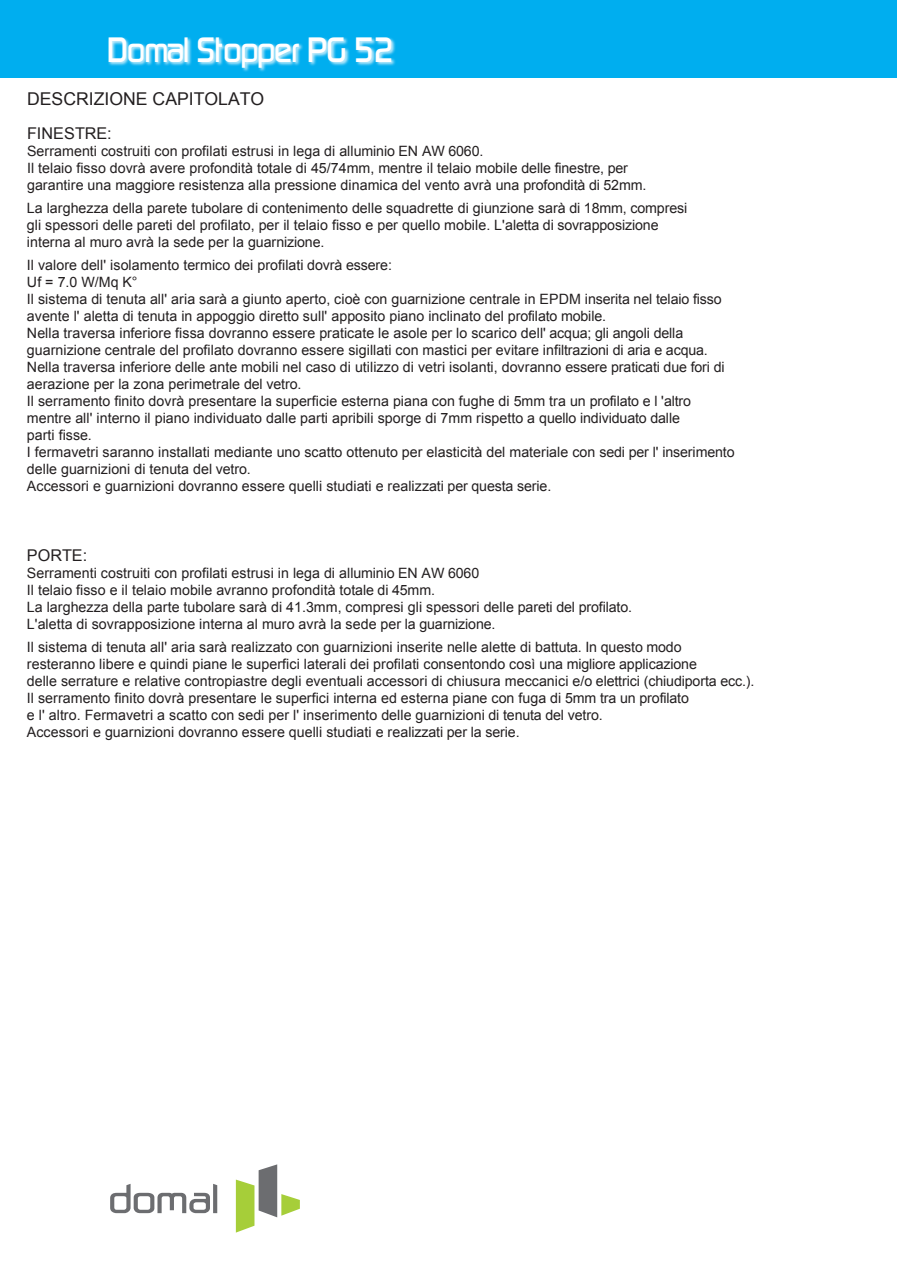
<style>
.page{position:relative;width:897px;height:1267px;background:#fff}
.page>*{position:absolute;margin:0;border:0;box-sizing:border-box;transform-origin:0 0}
.t1{font:33.45px "Bazouk SSK";color:#fff}
.t2{font:17.7px "Arial";letter-spacing:-.005em;color:#231f20}
.t3{font:16.2px "Arial";color:#231f20}
.t4{font:14.25px/17px "Arial";color:#231f20}
</style>
<div class="page">
<svg style="left:110px;top:1184px;width:107px;height:28px"></svg>
<svg style="left:236px;top:1164px;width:64px;height:68px"></svg>
<div style="left:0;top:0;width:896px;height:78px;background:#00aeef"></div>
<div style="left:108px;top:37px;width:288px;height:36px;background:#fff;opacity:.79"></div>
<h1 class="t1" style="left:108px;top:34px;width:287px">Domal Stopper PG 52</h1>
<p class="t2" style="left:27px;top:87px;width:238px">DESCRIZIONE CAPITOLATO</p>
<p class="t3" style="left:27px;top:122px;width:86px">FINESTRE:</p>
<p class="t4" style="left:27px;top:160px;width:602px">Il telaio fisso dovrà avere profondità totale di 45/74mm, mentre il telaio mobile delle finestre, per</p>
<p class="t4" style="left:27px;top:142px;width:458px">Serramenti costruiti con profilati estrusi in lega di alluminio EN AW 6060.</p>
<p class="t4" style="left:27px;top:174px;width:661px;line-height:23.2px">garantire una maggiore resistenza alla pressione dinamica del vento avrà una profondità di 52mm.<br>La larghezza della parete tubolare di contenimento delle squadrette di giunzione sarà di 18mm, compresi</p>
<p class="t4" style="left:27px;top:217px;width:633px">gli spessori delle pareti del profilato, per il telaio fisso e per quello mobile. L'aletta di sovrapposizione interna al muro avrà la sede per la guarnizione.</p>
<p class="t4" style="left:27px;top:257px;width:709px">Il valore dell' isolamento termico dei profilati dovrà essere:<br>Uf = 7.0 W/Mq K°<br>Il sistema di tenuta all' aria sarà a giunto aperto, cioè con guarnizione centrale in EPDM inserita nel telaio fisso avente l' aletta di tenuta in appoggio diretto sull' apposito piano inclinato del profilato mobile.<br>Nella traversa inferiore fissa dovranno essere praticate le asole per lo scarico dell' acqua; gli angoli della guarnizione centrale del profilato dovranno essere sigillati con mastici per evitare infiltrazioni di aria e acqua.<br>Nella traversa inferiore delle ante mobili nel caso di utilizzo di vetri isolanti, dovranno essere praticati due fori di aerazione per la zona perimetrale del vetro.<br>Il serramento finito dovrà presentare la superficie esterna piana con fughe di 5mm tra un profilato e l 'altro mentre all' interno il piano individuato dalle parti apribili sporge di 7mm rispetto a quello individuato dalle<br>parti fisse.<br>I fermavetri saranno installati mediante uno scatto ottenuto per elasticità del materiale con sedi per l' inserimento delle guarnizioni di tenuta del vetro.<br>Accessori e guarnizioni dovranno essere quelli studiati e realizzati per questa serie.</p>
<p class="t3" style="left:27px;top:544px;width:62px">PORTE:</p>
<p class="t4" style="left:27px;top:564px;width:606px">Serramenti costruiti con profilati estrusi in lega di alluminio EN AW 6060<br>Il telaio fisso e il telaio mobile avranno profondità totale di 45mm.<br>La larghezza della parte tubolare sarà di 41.3mm, compresi gli spessori delle pareti del profilato.<br>L'aletta di sovrapposizione interna al muro avrà la sede per la guarnizione.</p>
<p class="t4" style="left:27px;top:638px;width:729px">Il sistema di tenuta all' aria sarà realizzato con guarnizioni inserite nelle alette di battuta. In questo modo<br>resteranno libere e quindi piane le superfici laterali dei profilati consentondo così una migliore applicazione<br>delle serrature e relative contropiastre degli eventuali accessori di chiusura meccanici e/o elettrici (chiudiporta ecc.).<br>Il serramento finito dovrà presentare le superfici interna ed esterna piane con fuga di 5mm tra un profilato<br>e l' altro. Fermavetri a scatto con sedi per l' inserimento delle guarnizioni di tenuta del vetro.<br>Accessori e guarnizioni dovranno essere quelli studiati e realizzati per la serie.</p>
</div>
